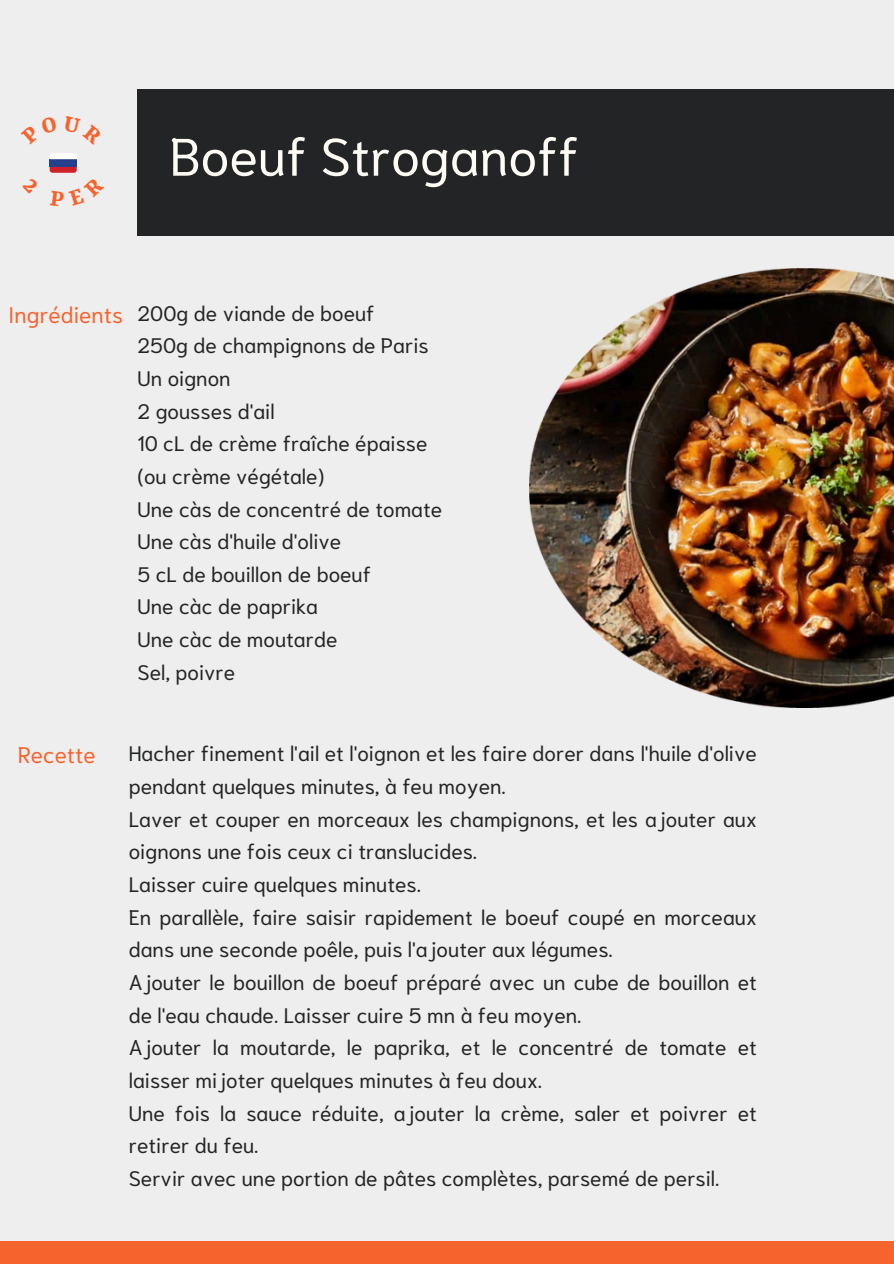
<style>
.page{position:relative;width:894px;height:1264px;background:#fff}
.page>*{position:absolute;margin:0;border:0;box-sizing:border-box;transform-origin:0 0}
.t1{font:52.65px "Niramit";color:#fffcf5}
.t2{font:22.5px "Niramit";color:#f7632d}
.t3{font:21px/32.7px "Niramit";color:#232425}
</style>
<div class="page">
<div style="left:0;top:0;width:893px;height:1263px;background:#eee"></div>
<div style="left:0;top:1241px;width:893px;height:22px;background:#f7632d"></div>
<div style="left:137px;top:89px;width:756px;height:147px;background:#232425"></div>
<div style="left:50px;top:159px;width:27px;height:8px;background:#22408c"></div>
<svg style="left:50px;top:153px;width:27px;height:6px"></svg>
<img style="left:529px;top:268px;width:364px;height:439px">
<svg style="left:50px;top:167px;width:27px;height:6px"></svg>
<p class="t1" style="left:169px;top:117px;width:411px">Boeuf Stroganoff</p>
<p class="t2" style="left:8px;top:298px;width:116px">Ingrédients</p>
<p class="t3" style="left:137px;top:295px;width:238px">200g de viande de boeuf</p>
<p class="t3" style="left:137px;top:327px;width:292px">250g de champignons de Paris</p>
<p class="t3" style="left:137px;top:360px;width:95px">Un oignon</p>
<p class="t3" style="left:137px;top:393px;width:139px">2 gousses d'ail</p>
<p class="t3" style="left:137px;top:425px;width:291px">10 cL de crème fraîche épaisse</p>
<p class="t3" style="left:137px;top:458px;width:188px">(ou crème végétale)</p>
<p class="t3" style="left:137px;top:490px;width:306px">Une càs de concentré de tomate</p>
<p class="t3" style="left:137px;top:523px;width:205px">Une càs d'huile d'olive</p>
<p class="t3" style="left:137px;top:556px;width:235px">5 cL de bouillon de boeuf</p>
<p class="t3" style="left:137px;top:588px;width:182px">Une càc de paprika</p>
<p class="t3" style="left:137px;top:621px;width:201px">Une càc de moutarde</p>
<p class="t3" style="left:137px;top:654px;width:99px">Sel, poivre</p>
<p class="t2" style="left:18px;top:738px;width:79px">Recette</p>
<p class="t3" style="left:129px;top:735px;width:629px">Hacher finement l'ail et l'oignon et les faire dorer dans l'huile d'olive pendant quelques minutes, à feu moyen.</p>
<p class="t3" style="left:129px;top:800px;width:629px">Laver et couper en morceaux les champignons, et les ajouter aux oignons une fois ceux ci translucides.<br>Laisser cuire quelques minutes.<br>En parallèle, faire saisir rapidement le boeuf coupé en morceaux dans une seconde poêle, puis l'ajouter aux légumes.<br>Ajouter le bouillon de boeuf préparé avec un cube de bouillon et de l'eau chaude. Laisser cuire 5 mn à feu moyen.<br>Ajouter la moutarde, le paprika, et le concentré de tomate et laisser mijoter quelques minutes à feu doux.<br>Une fois la sauce réduite, ajouter la crème, saler et poivrer et retirer du feu.<br>Servir avec une portion de pâtes complètes, parsemé de persil.</p>
</div>
